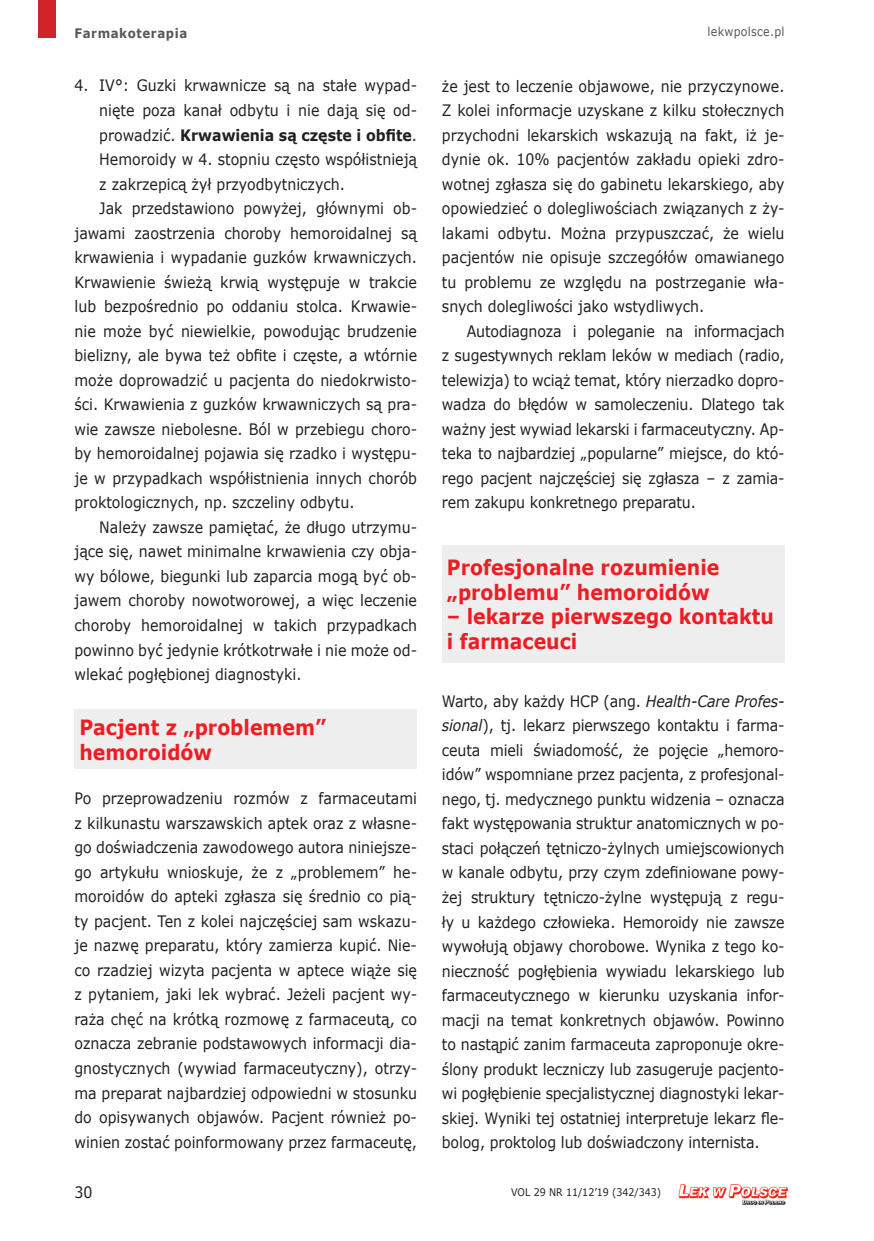
<style>
.page{position:relative;width:874px;height:1241px;background:#fff}
.page>*{position:absolute;margin:0;border:0;box-sizing:border-box;transform-origin:0 0}
.t1{font:700 21px/24.5px "Verdana";color:#ee1d23;scale:.9 1}
.t2{font:15.75px/24.5px "Verdana";color:#231f20;text-align:justify;scale:.9 1}
.t3{font:700 15.75px "Verdana";color:#231f20;scale:.9 1}
.t4{font:700 13.12px "Verdana";letter-spacing:.05em;color:#57585a;scale:.9 1}
.t5{font:12.25px "Verdana";letter-spacing:.025em;color:#57585a;scale:.9 1}
.t6{font:10.5px "Verdana";color:#231f20;scale:.9 1}
.s1{font-weight:400}
.s2{font-style:italic}
</style>
<div class="page">
<img style="left:678px;top:1184px;width:108px;height:13px">
<div style="left:38px;top:0;width:17px;height:38px;background:#d1232a"></div>
<img style="left:704px;top:1198px;width:82px;height:6px">
<div style="left:74px;top:709px;width:343px;height:60px;background:#eeeeef"></div>
<div style="left:441px;top:545px;width:343px;height:118px;background:#eeeeef"></div>
<p class="t4" style="left:74px;top:24px;width:127px">Farmakoterapia</p>
<p class="t5" style="left:707px;top:23px;width:87px">lekwpolsce.pl</p>
<p class="t2" style="left:74px;top:73px;width:382px">4. IV°: Guzki krwawnicze są na stałe wypad-</p>
<p class="t2" style="left:99px;top:98px;width:354px">nięte poza kanał odbytu i nie dają się od-</p>
<p class="t3" style="left:99px;top:124px;width:354px"><span class="s1">prowadzić.</span> Krwawienia są częste i obfite<span class="s1">.</span></p>
<p class="t2" style="left:99px;top:147px;width:354px">Hemoroidy w 4. stopniu często współistnieją</p>
<p class="t2" style="left:99px;top:171px;width:274px">z zakrzepicą żył przyodbytniczych.</p>
<p class="t2" style="left:99px;top:196px;width:354px">Jak przedstawiono powyżej, głównymi ob-</p>
<p class="t2" style="left:74px;top:220px;width:382px">jawami zaostrzenia choroby hemoroidalnej są</p>
<p class="t2" style="left:74px;top:245px;width:382px">krwawienia i wypadanie guzków krwawniczych.</p>
<p class="t2" style="left:74px;top:269px;width:382px">Krwawienie świeżą krwią występuje w trakcie</p>
<p class="t2" style="left:74px;top:294px;width:382px">lub bezpośrednio po oddaniu stolca. Krwawie-</p>
<p class="t2" style="left:74px;top:318px;width:382px">nie może być niewielkie, powodując brudzenie</p>
<p class="t2" style="left:74px;top:343px;width:382px">bielizny, ale bywa też obfite i częste, a wtórnie</p>
<p class="t2" style="left:74px;top:367px;width:382px">może doprowadzić u pacjenta do niedokrwisto-</p>
<p class="t2" style="left:74px;top:392px;width:382px">ści. Krwawienia z guzków krwawniczych są pra-</p>
<p class="t2" style="left:74px;top:416px;width:382px">wie zawsze niebolesne. Ból w przebiegu choro-</p>
<p class="t2" style="left:74px;top:441px;width:382px">by hemoroidalnej pojawia się rzadko i występu-</p>
<p class="t2" style="left:74px;top:465px;width:382px">je w przypadkach współistnienia innych chorób</p>
<p class="t2" style="left:74px;top:490px;width:312px">proktologicznych, np. szczeliny odbytu.</p>
<p class="t2" style="left:99px;top:514px;width:354px">Należy zawsze pamiętać, że długo utrzymu-</p>
<p class="t2" style="left:74px;top:539px;width:382px">jące się, nawet minimalne krwawienia czy obja-</p>
<p class="t2" style="left:74px;top:563px;width:382px">wy bólowe, biegunki lub zaparcia mogą być ob-</p>
<p class="t2" style="left:74px;top:588px;width:382px">jawem choroby nowotworowej, a więc leczenie</p>
<p class="t2" style="left:74px;top:612px;width:382px">choroby hemoroidalnej w takich przypadkach</p>
<p class="t2" style="left:74px;top:637px;width:382px">powinno być jedynie krótkotrwałe i nie może od-</p>
<p class="t2" style="left:74px;top:661px;width:254px">wlekać pogłębionej diagnostyki.</p>
<h1 class="t1" style="left:79px;top:714px;width:275px">Pacjent z „problemem” hemoroidów</h1>
<p class="t2" style="left:74px;top:786px;width:382px">Po przeprowadzeniu rozmów z farmaceutami z kilkunastu warszawskich aptek oraz z własne&shy;go doświadczenia zawodowego autora niniejsze&shy;go artykułu wnioskuje, że z „problemem” he&shy;moroidów do apteki zgłasza się średnio co pią&shy;ty pacjent. Ten z kolei najczęściej sam wskazu&shy;je nazwę preparatu, który zamierza kupić. Nie&shy;co rzadziej wizyta pacjenta w aptece wiąże się z pytaniem, jaki lek wybrać. Jeżeli pacjent wy&shy;raża chęć na krótką rozmowę z farmaceutą, co oznacza zebranie podstawowych informacji dia&shy;gnostycznych (wywiad farmaceutyczny), otrzy&shy;ma preparat najbardziej odpowiedni w stosunku do opisywanych objawów. Pacjent również po&shy;winien zostać poinformowany przez farmaceutę,</p>
<p class="t2" style="left:441px;top:73px;width:382px">że jest to leczenie objawowe, nie przyczynowe.<br>Z kolei informacje uzyskane z kilku stołecznych przychodni lekarskich wskazują na fakt, iż je&shy;dynie ok. 10% pacjentów zakładu opieki zdro&shy;wotnej zgłasza się do gabinetu lekarskiego, aby opowiedzieć o dolegliwościach związanych z ży&shy;lakami odbytu. Można przypuszczać, że wielu pacjentów nie opisuje szczegółów omawianego tu problemu ze względu na postrzeganie wła&shy;snych dolegliwości jako wstydliwych.</p>
<p class="t2" style="left:441px;top:318px;width:382px;text-indent:25px">Autodiagnoza i poleganie na informacjach z sugestywnych reklam leków w mediach (radio, telewizja) to wciąż temat, który nierzadko dopro&shy;wadza do błędów w samoleczeniu. Dlatego tak ważny jest wywiad lekarski i farmaceutyczny. Ap&shy;teka to najbardziej „popularne” miejsce, do któ&shy;rego pacjent najczęściej się zgłasza – z zamia&shy;rem zakupu konkretnego preparatu.</p>
<h1 class="t1" style="left:446px;top:555px;width:304px">Profesjonalne rozumienie „problemu” hemoroidów</h1>
<h1 class="t1" style="left:446px;top:604px;width:365px">– lekarze pierwszego kontaktu i farmaceuci</h1>
<p class="t2" style="left:441px;top:688px;width:382px">Warto, aby każdy HCP (ang. <span class="s2">Health-Care Profes&shy;sional</span>), tj. lekarz pierwszego kontaktu i farma&shy;ceuta mieli świadomość, że pojęcie „hemoro&shy;idów” wspomniane przez pacjenta, z profesjonal&shy;nego, tj. medycznego punktu widzenia – oznacza fakt występowania struktur anatomicznych w po&shy;staci połączeń tętniczo-żylnych umiejscowionych w kanale odbytu, przy czym zdefiniowane powy&shy;żej struktury tętniczo-żylne występują z regu&shy;ły u każdego człowieka. Hemoroidy nie zawsze wywołują objawy chorobowe. Wynika z tego ko&shy;nieczność pogłębienia wywiadu lekarskiego lub farmaceutycznego w kierunku uzyskania infor&shy;macji na temat konkretnych objawów. Powinno to nastąpić zanim farmaceuta zaproponuje okre&shy;ślony produkt leczniczy lub zasugeruje pacjento&shy;wi pogłębienie specjalistycznej diagnostyki lekar&shy;skiej. Wyniki tej ostatniej interpretuje lekarz fle&shy;bolog, proktolog lub doświadczony internista.</p>
<p class="t2" style="left:74px;top:1179px;width:22px">30</p>
<p class="t6" style="left:511px;top:1184px;width:168px">VOL 29 NR 11/12’19 (342/343)</p>
</div>
